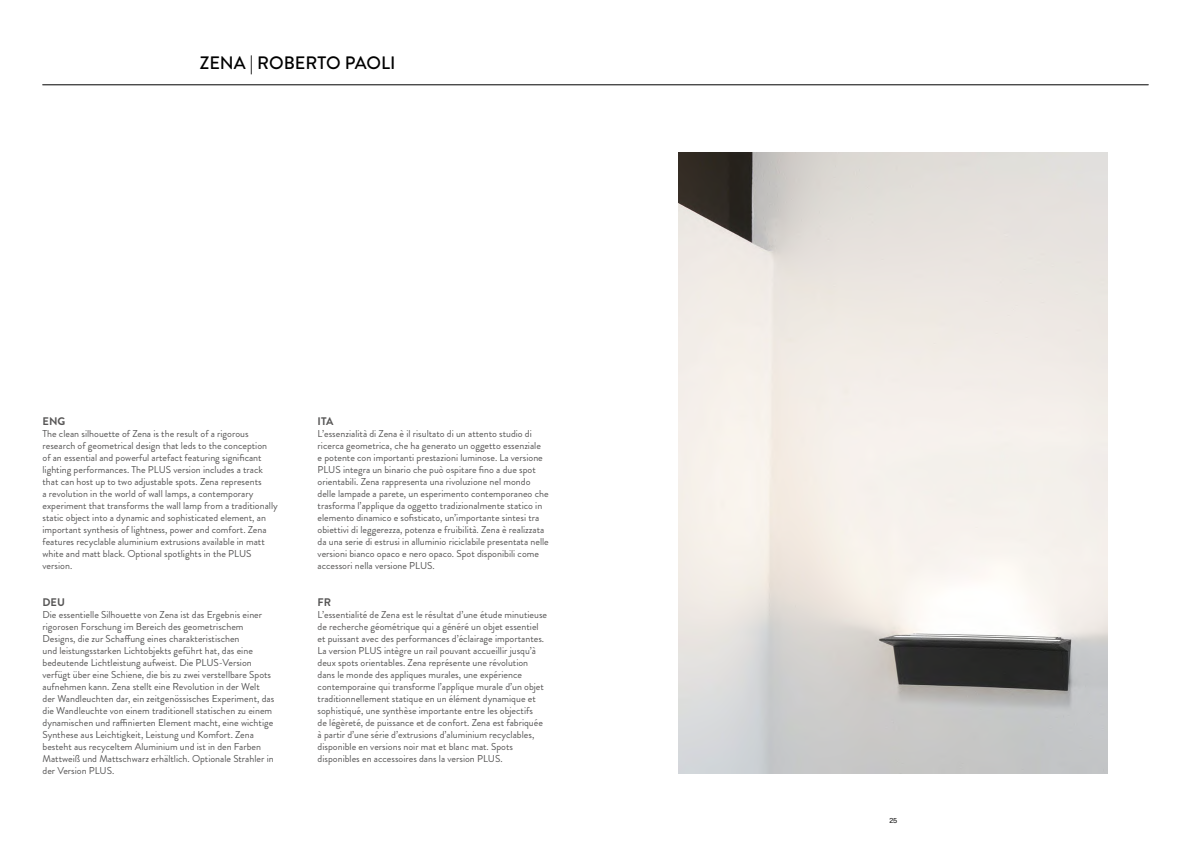
<style>
.page{position:relative;width:1191px;height:842px;background:#fff}
.page>*{position:absolute;margin:0;border:0;box-sizing:border-box;transform-origin:0 0}
.t1{font:500 18px "Brandon Grotesque";color:#000}
.t2{font:700 11px "Brandon Grotesque";color:#575656}
.t3{font:10px/12px "Brandon Grotesque";color:#575656}
.t4{font:7px "Helvetica Now Display";color:#000}
</style>
<div class="page">
<hr style="left:43px;top:85px;width:1105px;height:1px;background:#000">
<img style="left:678px;top:152px;width:429px;height:622px">
<h1 class="t1" style="left:200px;top:51px;width:197px">ZENA | ROBERTO PAOLI</h1>
<p class="t2" style="left:43px;top:413px;width:24px">ENG</p>
<p class="t3" style="left:43px;top:428px;width:237px">The clean silhouette of Zena is the result of a rigorous research of geometrical design that leds to the conception<br>of an essential and powerful artefact featuring significant lighting performances. The PLUS version includes a track that can host up to two adjustable spots. Zena represents<br>a revolution in the world of wall lamps, a contemporary experiment that transforms the wall lamp from a traditionally static object into a dynamic and sophisticated element, an important synthesis of lightness, power and comfort. Zena features recyclable aluminium extrusions available in matt white and matt black. Optional spotlights in the PLUS version.</p>
<p class="t2" style="left:43px;top:594px;width:24px">DEU</p>
<p class="t3" style="left:43px;top:609px;width:233px">Die essentielle Silhouette von Zena ist das Ergebnis einer rigorosen Forschung im Bereich des geometrischem Designs, die zur Schaffung eines charakteristischen<br>und leistungsstarken Lichtobjekts geführt hat, das eine bedeutende Lichtleistung aufweist. Die PLUS-Version verfügt über eine Schiene, die bis zu zwei verstellbare Spots aufnehmen kann. Zena stellt eine Revolution in der Welt der Wandleuchten dar, ein zeitgenössisches Experiment, das die Wandleuchte von einem traditionell statischen zu einem dynamischen und raffinierten Element macht, eine wichtige Synthese aus Leichtigkeit, Leistung und Komfort. Zena besteht aus recyceltem Aluminium und ist in den Farben Mattweiß und Mattschwarz erhältlich. Optionale Strahler in der Version PLUS.</p>
<p class="t2" style="left:317px;top:413px;width:17px">ITA</p>
<p class="t3" style="left:317px;top:428px;width:233px">L’essenzialità di Zena è il risultato di un attento studio di ricerca geometrica, che ha generato un oggetto essenziale<br>e potente con importanti prestazioni luminose. La versione PLUS integra un binario che può ospitare fino a due spot orientabili. Zena rappresenta una rivoluzione nel mondo delle lampade a parete, un esperimento contemporaneo che trasforma l’applique da oggetto tradizionalmente statico in elemento dinamico e sofisticato, un’importante sintesi tra obiettivi di leggerezza, potenza e fruibilità. Zena è realizzata da una serie di estrusi in alluminio riciclabile presentata nelle versioni bianco opaco e nero opaco. Spot disponibili come accessori nella versione PLUS.</p>
<p class="t2" style="left:317px;top:594px;width:15px">FR</p>
<p class="t3" style="left:317px;top:609px;width:231px">L’essentialité de Zena est le résultat d’une étude minutieuse de recherche géométrique qui a généré un objet essentiel et puissant avec des performances d’éclairage importantes.<br>La version PLUS intègre un rail pouvant accueillir jusqu’à deux spots orientables. Zena représente une révolution dans le monde des appliques murales, une expérience contemporaine qui transforme l’applique murale d’un objet traditionnellement statique en un élément dynamique et sophistiqué, une synthèse importante entre les objectifs<br>de légèreté, de puissance et de confort. Zena est fabriquée à partir d’une série d’extrusions d’aluminium recyclables, disponible en versions noir mat et blanc mat. Spots disponibles en accessoires dans la version PLUS.</p>
<p class="t4" style="left:889px;top:815px;width:9px">25</p>
</div>
